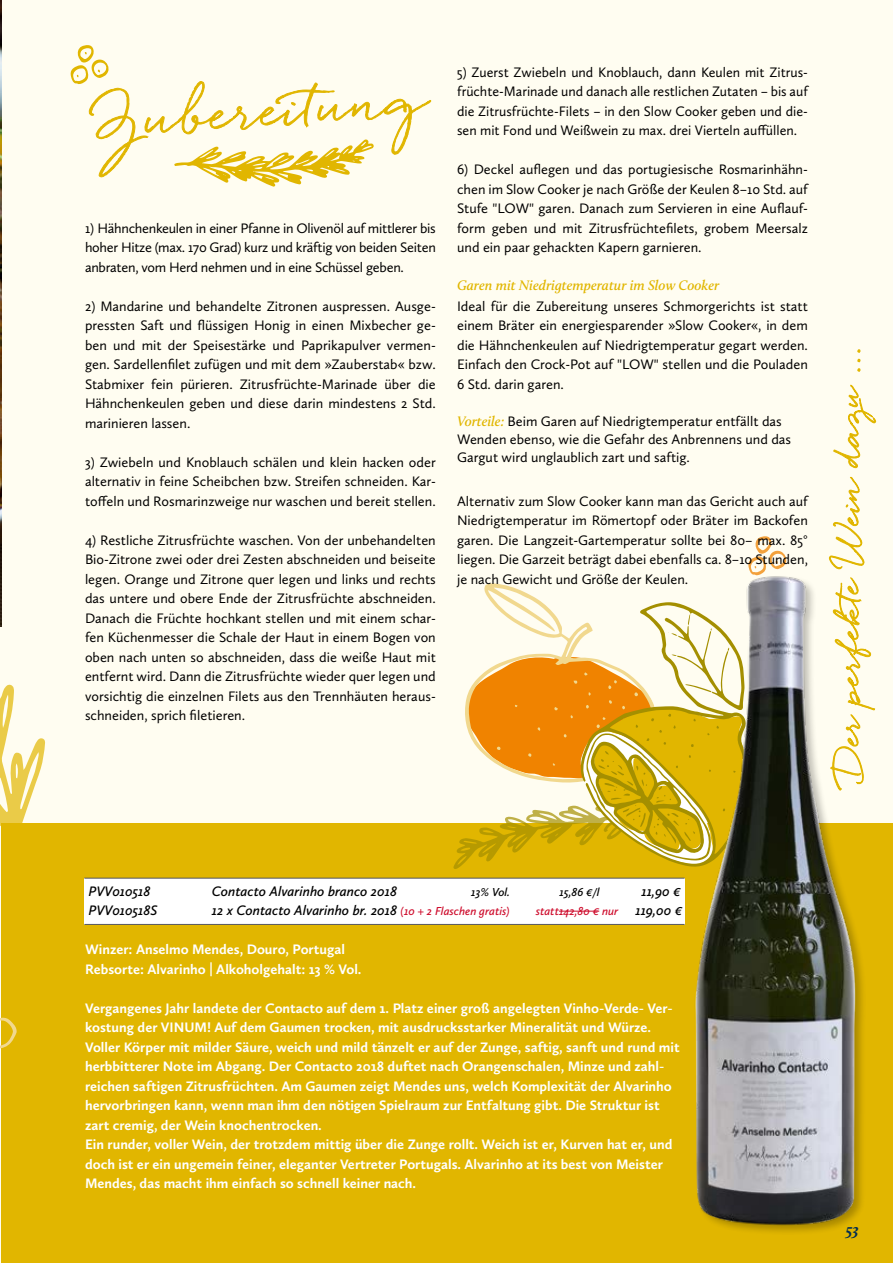
<style>
.page{position:relative;width:893px;height:1263px;background:#fffdf1}
.page>*{position:absolute;margin:0;border:0;box-sizing:border-box;transform-origin:0 0}
.t1{font:italic 700 16.5px "Calluna";color:#002c52}
.t2{font:14.25px/19.5px "Calluna Sans";color:#000;text-align:justify}
.t3{font:700 14.25px/19.5px "Calluna Sans";color:#fff}
.t4{font:italic 600 14.25px "Calluna Sans";color:#000}
.t5{font:italic 600 14.25px "Calluna";color:#e1b600}
.t6{font:italic 600 12px "Calluna Sans";color:#ce0e2e}
.t7{font:italic 600 12px "Calluna Sans";color:#000}
.s1{font-family:"Calluna";font-weight:600;font-style:italic;color:#e1b600}
.s2{font-size:12px;color:#ce0e2e}
.s3{font-size:14.25px;color:#000}
</style>
<div class="page">
<div style="left:1px;top:823px;width:892px;height:440px;background:#e1b600"></div>
<img style="left:0;top:0;width:1px;height:369px">
<svg style="left:453px;top:583px;width:57px;height:286px"></svg>
<img style="left:510px;top:536px;width:353px;height:693px">
<svg style="left:829px;top:349px;width:47px;height:442px"></svg>
<svg style="left:70px;top:45px;width:361px;height:142px"></svg>
<svg style="left:0;top:369px;width:45px;height:680px"></svg>
<div style="left:84px;top:878px;width:601px;height:47px;background:#fff"></div>
<hr style="left:559px;top:911px;width:40px;height:1px;background:#ce0e2e">
<hr style="left:84px;top:878px;width:601px;height:1px;background:#565655">
<hr style="left:84px;top:924px;width:601px;height:1px;background:#565655">
<p class="t2" style="left:85px;top:218px;width:352px">1) Hähnchenkeulen in einer Pfanne in Olivenöl auf mittlerer bis hoher Hitze (max. 170 Grad) kurz und kräftig von beiden Seiten anbraten, vom Herd nehmen und in eine Schüssel geben.</p>
<p class="t2" style="left:85px;top:296px;width:352px">2) Mandarine und behandelte Zitronen auspressen. Ausge&shy;pressten Saft und flüssigen Honig in einen Mixbecher ge&shy;ben und mit der Speisestärke und Paprikapulver vermen&shy;gen. Sardellenfilet zufügen und mit dem »Zauberstab« bzw.<br>Stabmixer fein pürieren. Zitrusfrüchte-Marinade über die Hähnchenkeulen geben und diese darin mindestens 2 Std. marinieren lassen.</p>
<p class="t2" style="left:85px;top:452px;width:352px">3) Zwiebeln und Knoblauch schälen und klein hacken oder alternativ in feine Scheibchen bzw. Streifen schneiden. Kar&shy;tof-feln und Rosmarinzweige nur waschen und bereit stellen.</p>
<p class="t2" style="left:85px;top:530px;width:352px">4) Restliche Zitrusfrüchte waschen. Von der unbehandelten Bio-Zitrone zwei oder drei Zesten abschneiden und beiseite legen. Orange und Zitrone quer legen und links und rechts das untere und obere Ende der Zitrusfrüchte abschneiden.<br>Danach die Früchte hochkant stellen und mit einem schar&shy;fen Küchenmesser die Schale der Haut in einem Bogen von oben nach unten so abschneiden, dass die weiße Haut mit entfernt wird. Dann die Zitrusfrüchte wieder quer legen und vorsichtig die einzelnen Filets aus den Trennhäuten heraus&shy;schneiden, sprich filetieren.</p>
<p class="t2" style="left:457px;top:62px;width:352px">5) Zuerst Zwiebeln und Knoblauch, dann Keulen mit Zitrus&shy;früchte-Marinade und danach alle restlichen Zutaten – bis auf die Zitrusfrüchte-Filets – in den Slow Cooker geben und die&shy;sen mit Fond und Weißwein zu max. drei Vierteln auf-füllen.</p>
<p class="t2" style="left:457px;top:159px;width:352px">6) Deckel auf-legen und das portugiesische Rosmarinhähn&shy;chen im Slow Cooker je nach Größe der Keulen 8–10 Std. auf Stufe "LOW" garen. Danach zum Servieren in eine Auf-lauf&shy;form geben und mit Zitrusfrüchtefilets, grobem Meersalz und ein paar gehackten Kapern garnieren.</p>
<p class="t5" style="left:457px;top:276px;width:264px">Garen mit Niedrigtemperatur im Slow Cooker</p>
<p class="t2" style="left:457px;top:296px;width:352px">Ideal für die Zubereitung unseres Schmorgerichts ist statt einem Bräter ein energiesparender »Slow Cooker«, in dem die Hähnchenkeulen auf Niedrigtemperatur gegart werden.<br>Einfach den Crock-Pot auf "LOW" stellen und die Pouladen 6 Std. darin garen.</p>
<p class="t2" style="left:457px;top:412px;width:336px;line-height:18px;text-align:left"><span class="s1">Vorteile:</span> Beim Garen auf Niedrigtemperatur entfällt das<br>Wenden ebenso, wie die Gefahr des Anbrennens und das<br>Gargut wird unglaublich zart und saftig.</p>
<p class="t2" style="left:457px;top:491px;width:352px">Alternativ zum Slow Cooker kann man das Gericht auch auf Niedrigtemperatur im Römertopf oder Bräter im Backofen garen. Die Langzeit-Gartemperatur sollte bei 80– max. 85° liegen. Die Garzeit beträgt dabei ebenfalls ca. 8–10 Stunden, je nach Gewicht und Größe der Keulen.</p>
<p class="t4" style="left:89px;top:882px;width:64px">PVV010518</p>
<p class="t4" style="left:212px;top:882px;width:187px">Contacto Alvarinho branco 2018</p>
<p class="t7" style="left:471px;top:884px;width:40px">13% Vol.</p>
<p class="t7" style="left:560px;top:884px;width:42px">15,86 €/l</p>
<p class="t4" style="left:641px;top:882px;width:41px">11,90 €</p>
<p class="t4" style="left:89px;top:902px;width:70px">PVV010518S</p>
<p class="t4" style="left:212px;top:902px;width:299px">12 x Contacto Alvarinho br. 2018 <span class="s2">(10 + 2 Flaschen gratis)</span></p>
<p class="t6" style="left:536px;top:904px;width:148px">statt142,80 € nur <span class="s3">119,00 €</span></p>
<p class="t3" style="left:85px;top:939px;width:278px">Winzer: Anselmo Mendes, Douro, Portugal<br>Rebsorte: Alvarinho | Alkoholgehalt: 13 % Vol.</p>
<p class="t3" style="left:85px;top:998px;width:596px">Vergangenes Jahr landete der Contacto auf dem 1. Platz einer groß angelegten Vinho-Verde- Ver&shy;kostung der VINUM! Auf dem Gaumen trocken, mit ausdrucksstarker Mineralität und Würze.<br>Voller Körper mit milder Säure, weich und mild tänzelt er auf der Zunge, saftig, sanft und rund mit herbbitterer Note im Abgang. Der Contacto 2018 duftet nach Orangenschalen, Minze und zahl&shy;reichen saftigen Zitrusfrüchten. Am Gaumen zeigt Mendes uns, welch Komplexität der Alvarinho hervorbringen kann, wenn man ihm den nötigen Spielraum zur Entfaltung gibt. Die Struktur ist zart cremig, der Wein knochentrocken.<br>Ein runder, voller Wein, der trotzdem mittig über die Zunge rollt. Weich ist er, Kurven hat er, und doch ist er ein ungemein feiner, eleganter Vertreter Portugals. Alvarinho at its best von Meister Mendes, das macht ihm einfach so schnell keiner nach.</p>
<p class="t1" style="left:846px;top:1219px;width:14px">53</p>
</div>
